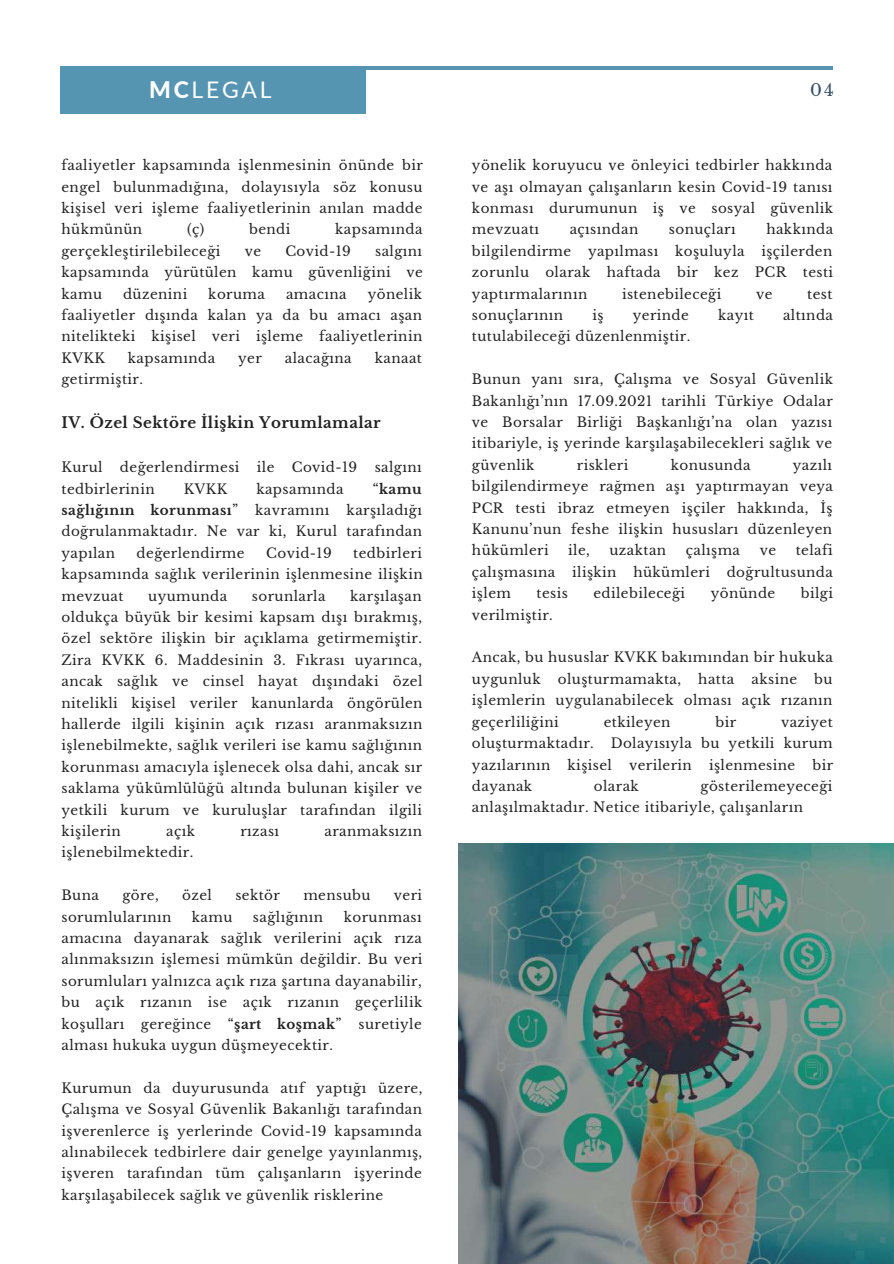
<style>
.page{position:relative;width:894px;height:1264px;background:#fff}
.page>*{position:absolute;margin:0;border:0;box-sizing:border-box;transform-origin:0 0}
.t1{font:22.95px "Lato";letter-spacing:.12em;color:#fff}
.t2{font:16.5px "Libre Baskerville";color:#364d62}
.t3{font:700 15px "Libre Baskerville";letter-spacing:.03em;color:#222}
.t4{font:13.5px/21.5px "Libre Baskerville";letter-spacing:.03em;color:#222;text-align:justify}
.t5{font:700 13.5px "Libre Baskerville";letter-spacing:.03em;color:#222}
.s1{font-weight:800}
.s2{font-weight:400}
.s3{font-weight:700}
</style>
<div class="page">
<hr style="left:61px;top:66px;width:771px;height:4px;background:#5695b1">
<div style="left:61px;top:66px;width:305px;height:48px;background:#5695b1"></div>
<img style="left:458px;top:843px;width:435px;height:420px">
<h1 class="t1" style="left:149px;top:76px;width:124px"><span class="s1">MC</span>LEGAL</h1>
<p class="t2" style="left:810px;top:80px;width:25px">04</p>
<p class="t4" style="left:61px;top:155px;width:363px">faaliyetler kapsamında işlenmesinin önünde bir engel bulunmadığına, dolayısıyla söz konusu kişisel veri işleme faaliyetlerinin anılan madde hükmünün</p>
<p class="t4" style="left:187px;top:219px;width:19px">(ç)</p>
<p class="t4" style="left:249px;top:219px;width:43px">bendi</p>
<p class="t4" style="left:335px;top:219px;width:89px">kapsamında</p>
<p class="t4" style="left:61px;top:240px;width:160px">gerçekleştirilebileceği</p>
<p class="t4" style="left:245px;top:240px;width:18px">ve</p>
<p class="t4" style="left:285px;top:240px;width:67px">Covid-19</p>
<p class="t4" style="left:61px;top:240px;width:363px;text-indent:313px">salgını kapsamında yürütülen kamu güvenliğini ve kamu</p>
<p class="t4" style="left:61px;top:283px;width:362px;text-indent:306px">yönelik faaliyetler dışında kalan ya da bu amacı aşan nitelikteki kişisel veri işleme faaliyetlerinin KVKK</p>
<p class="t4" style="left:123px;top:283px;width:66px">düzenini</p>
<p class="t4" style="left:208px;top:283px;width:58px">koruma</p>
<p class="t4" style="left:286px;top:283px;width:62px">amacına</p>
<p class="t4" style="left:128px;top:347px;width:89px">kapsamında</p>
<p class="t4" style="left:238px;top:347px;width:25px">yer</p>
<p class="t4" style="left:285px;top:347px;width:68px">alacağına</p>
<p class="t4" style="left:374px;top:347px;width:49px">kanaat</p>
<p class="t4" style="left:61px;top:369px;width:83px">getirmiştir.</p>
<p class="t3" style="left:61px;top:413px;width:321px">IV. Özel Sektöre İlişkin Yorumlamalar</p>
<p class="t4" style="left:61px;top:456px;width:43px">Kurul</p>
<p class="t4" style="left:120px;top:456px;width:121px">değerlendirmesi</p>
<p class="t4" style="left:257px;top:456px;width:19px">ile</p>
<p class="t4" style="left:292px;top:456px;width:67px">Covid-19</p>
<p class="t4" style="left:374px;top:456px;width:49px">salgını</p>
<p class="t4" style="left:61px;top:478px;width:95px">tedbirlerinin</p>
<p class="t4" style="left:184px;top:478px;width:45px">KVKK</p>
<p class="t4" style="left:256px;top:478px;width:89px">kapsamında</p>
<p class="t5" style="left:372px;top:480px;width:50px"><span class="s2">“</span>kamu</p>
<p class="t5" style="left:61px;top:502px;width:178px">sağlığının korunması<span class="s2">”</span></p>
<p class="t4" style="left:255px;top:499px;width:76px">kavramını</p>
<p class="t4" style="left:61px;top:499px;width:362px;text-indent:285px">karşıladığı doğrulanmaktadır. Ne var ki, Kurul tarafından yapılan</p>
<p class="t4" style="left:61px;top:542px;width:362px;text-indent:292px">tedbirleri kapsamında sağlık verilerinin işlenmesine ilişkin mevzuat</p>
<p class="t4" style="left:137px;top:542px;width:109px">değerlendirme</p>
<p class="t4" style="left:266px;top:542px;width:67px">Covid-19</p>
<p class="t4" style="left:61px;top:585px;width:362px;text-indent:288px">karşılaşan oldukça büyük bir kesimi kapsam dışı bırakmış, özel sektöre ilişkin bir açıklama getirmemiştir.<br>Zira KVKK 6. Maddesinin 3. Fıkrası uyarınca, ancak sağlık ve cinsel hayat dışındaki özel nitelikli kişisel veriler kanunlarda öngörülen hallerde ilgili kişinin açık rızası aranmaksızın işlenebilmekte, sağlık verileri ise kamu sağlığının korunması amacıyla işlenecek olsa dahi, ancak sır saklama yükümlülüğü altında bulunan kişiler ve yetkili kurum ve kuruluşlar tarafından ilgili kişilerin</p>
<p class="t4" style="left:148px;top:585px;width:81px">uyumunda</p>
<p class="t4" style="left:252px;top:585px;width:75px">sorunlarla</p>
<p class="t4" style="left:166px;top:820px;width:30px">açık</p>
<p class="t4" style="left:240px;top:820px;width:40px">rızası</p>
<p class="t4" style="left:324px;top:820px;width:99px">aranmaksızın</p>
<p class="t4" style="left:61px;top:841px;width:133px">işlenebilmektedir.</p>
<p class="t4" style="left:61px;top:884px;width:39px">Buna</p>
<p class="t4" style="left:122px;top:884px;width:38px">göre,</p>
<p class="t4" style="left:182px;top:884px;width:31px">özel</p>
<p class="t4" style="left:235px;top:884px;width:46px">sektör</p>
<p class="t4" style="left:303px;top:884px;width:69px">mensubu</p>
<p class="t4" style="left:394px;top:884px;width:30px">veri</p>
<p class="t4" style="left:61px;top:906px;width:111px">sorumlularının</p>
<p class="t4" style="left:192px;top:906px;width:42px">kamu</p>
<p class="t4" style="left:253px;top:906px;width:72px">sağlığının</p>
<p class="t4" style="left:61px;top:906px;width:362px;text-indent:282px">korunması amacına dayanarak sağlık verilerini açık rıza alınmaksızın işlemesi mümkün değildir. Bu veri sorumluları yalnızca açık rıza şartına dayanabilir, bu açık rızanın ise açık rızanın geçerlilik koşulları gereğince “<span class="s3">şart koşmak</span>”</p>
<p class="t4" style="left:358px;top:1013px;width:65px">suretiyle</p>
<p class="t4" style="left:61px;top:1034px;width:273px">alması hukuka uygun düşmeyecektir.</p>
<p class="t4" style="left:61px;top:1077px;width:362px">Kurumun da duyurusunda atıf yaptığı üzere, Çalışma ve Sosyal Güvenlik Bakanlığı tarafından işverenlerce iş yerlerinde Covid-19 kapsamında alınabilecek tedbirlere dair genelge yayınlanmış, işveren tarafından tüm çalışanların işyerinde karşılaşabilecek sağlık ve güvenlik risklerine</p>
<p class="t4" style="left:472px;top:155px;width:363px">yönelik koruyucu ve önleyici tedbirler hakkında ve aşı olmayan çalışanların kesin Covid-19 tanısı konması durumunun iş ve sosyal güvenlik mevzuatı</p>
<p class="t4" style="left:472px;top:219px;width:362px;text-indent:294px">hakkında bilgilendirme yapılması koşuluyla işçilerden zorunlu olarak haftada bir kez PCR testi yaptırmalarının</p>
<p class="t4" style="left:569px;top:219px;width:70px">açısından</p>
<p class="t4" style="left:668px;top:219px;width:68px">sonuçları</p>
<p class="t4" style="left:622px;top:283px;width:101px">istenebileceği</p>
<p class="t4" style="left:755px;top:283px;width:18px">ve</p>
<p class="t4" style="left:807px;top:283px;width:27px">test</p>
<p class="t4" style="left:472px;top:304px;width:93px">sonuçlarının</p>
<p class="t4" style="left:592px;top:304px;width:13px">iş</p>
<p class="t4" style="left:632px;top:304px;width:58px">yerinde</p>
<p class="t4" style="left:717px;top:304px;width:37px">kayıt</p>
<p class="t4" style="left:782px;top:304px;width:51px">altında</p>
<p class="t4" style="left:472px;top:326px;width:220px">tutulabileceği düzenlenmiştir.</p>
<p class="t4" style="left:472px;top:369px;width:362px">Bunun yanı sıra, Çalışma ve Sosyal Güvenlik Bakanlığı’nın 17.09.2021 tarihli Türkiye Odalar ve Borsalar Birliği Başkanlığı’na olan yazısı itibariyle, iş yerinde karşılaşabilecekleri sağlık ve güvenlik</p>
<p class="t4" style="left:472px;top:454px;width:362px;text-indent:321px">yazılı bilgilendirmeye rağmen aşı yaptırmayan veya PCR testi ibraz etmeyen işçiler hakkında, İş Kanunu’nun feshe ilişkin hususları düzenleyen hükümleri</p>
<p class="t4" style="left:576px;top:454px;width:53px">riskleri</p>
<p class="t4" style="left:670px;top:454px;width:81px">konusunda</p>
<p class="t4" style="left:472px;top:540px;width:362px;text-indent:323px">telafi çalışmasına ilişkin hükümleri doğrultusunda işlem</p>
<p class="t4" style="left:568px;top:540px;width:23px">ile,</p>
<p class="t4" style="left:609px;top:540px;width:58px">uzaktan</p>
<p class="t4" style="left:685px;top:540px;width:56px">çalışma</p>
<p class="t4" style="left:759px;top:540px;width:18px">ve</p>
<p class="t4" style="left:536px;top:583px;width:33px">tesis</p>
<p class="t4" style="left:593px;top:583px;width:93px">edilebileceği</p>
<p class="t4" style="left:710px;top:583px;width:66px">yönünde</p>
<p class="t4" style="left:800px;top:583px;width:34px">bilgi</p>
<p class="t4" style="left:472px;top:604px;width:82px">verilmiştir.</p>
<p class="t4" style="left:472px;top:647px;width:362px">Ancak, bu hususlar KVKK bakımından bir hukuka uygunluk</p>
<p class="t4" style="left:472px;top:668px;width:362px;text-indent:342px">bu işlemlerin uygulanabilecek olması açık rızanın geçerliliğini</p>
<p class="t4" style="left:557px;top:668px;width:125px">oluşturmamakta,</p>
<p class="t4" style="left:698px;top:668px;width:38px">hatta</p>
<p class="t4" style="left:751px;top:668px;width:47px">aksine</p>
<p class="t4" style="left:603px;top:711px;width:68px">etkileyen</p>
<p class="t4" style="left:715px;top:711px;width:22px">bir</p>
<p class="t4" style="left:472px;top:711px;width:362px;text-indent:309px">vaziyet oluşturmaktadır. Dolayısıyla bu yetkili kurum yazılarının</p>
<p class="t4" style="left:567px;top:754px;width:46px">kişisel</p>
<p class="t4" style="left:629px;top:754px;width:64px">verilerin</p>
<p class="t4" style="left:708px;top:754px;width:88px">işlenmesine</p>
<p class="t4" style="left:812px;top:754px;width:22px">bir</p>
<p class="t4" style="left:472px;top:775px;width:362px;text-indent:228px">gösterilemeyeceği anlaşılmaktadır. Netice itibariyle, çalışanların</p>
<p class="t4" style="left:472px;top:775px;width:62px">dayanak</p>
<p class="t4" style="left:593px;top:775px;width:46px">olarak</p>
</div>
